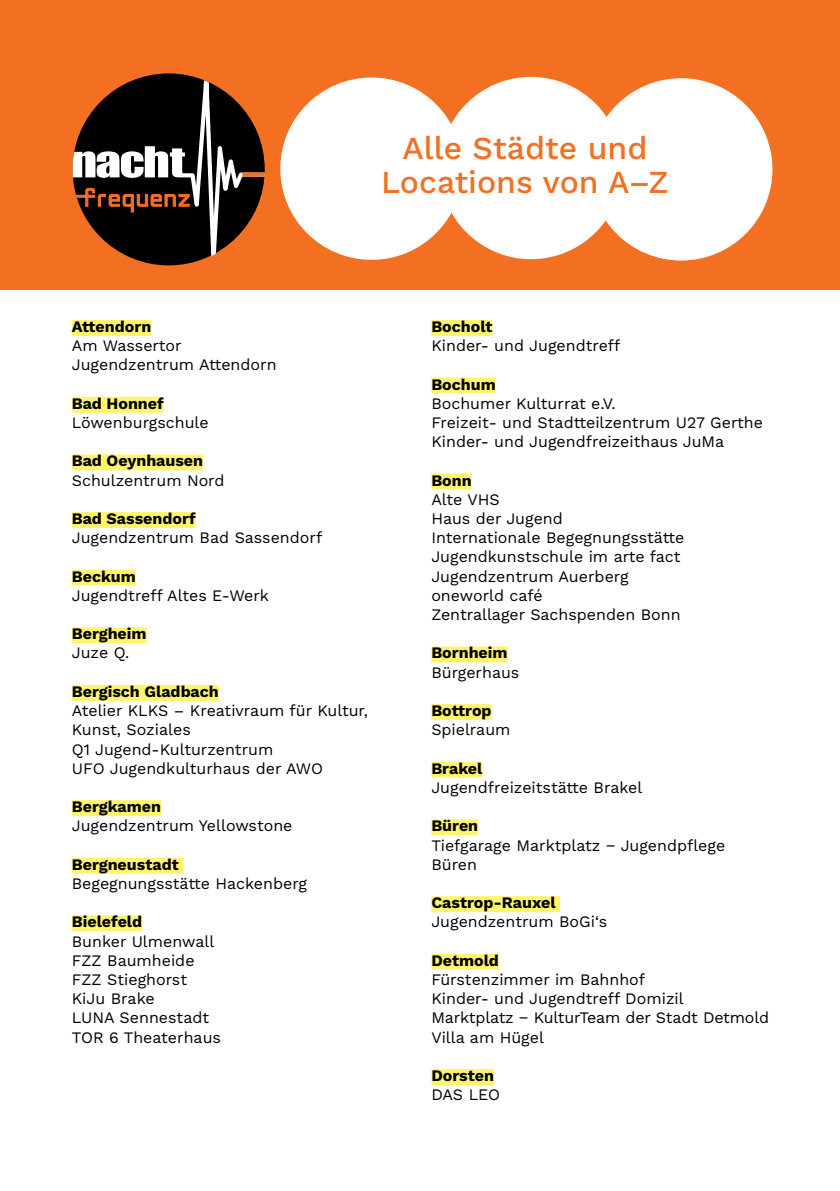
<style>
.page{position:relative;width:840px;height:1191px;background:#fff}
.page>*{position:absolute;margin:0;border:0;box-sizing:border-box;transform-origin:0 0}
.t1{font:500 32px/34px "Work Sans";color:#f36f21;text-align:center}
.t2{font:16px/19.2px "Work Sans";color:#000}
.t3{font:700 16px "Work Sans";color:#000}
</style>
<div class="page">
<div style="left:0;top:0;width:839px;height:289px;background:#f36f21"></div>
<div style="left:72px;top:320px;width:79px;height:16px;background:#fff56d"></div>
<div style="left:72px;top:397px;width:92px;height:16px;background:#fff56d"></div>
<div style="left:72px;top:454px;width:131px;height:16px;background:#fff56d"></div>
<div style="left:72px;top:512px;width:123px;height:16px;background:#fff56d"></div>
<div style="left:72px;top:569px;width:64px;height:16px;background:#fff56d"></div>
<div style="left:72px;top:627px;width:75px;height:16px;background:#fff56d"></div>
<div style="left:72px;top:685px;width:147px;height:16px;background:#fff56d"></div>
<div style="left:72px;top:800px;width:89px;height:16px;background:#fff56d"></div>
<div style="left:72px;top:857px;width:111px;height:16px;background:#fff56d"></div>
<div style="left:72px;top:915px;width:70px;height:16px;background:#fff56d"></div>
<div style="left:431px;top:320px;width:61px;height:16px;background:#fff56d"></div>
<div style="left:431px;top:377px;width:64px;height:16px;background:#fff56d"></div>
<div style="left:431px;top:473px;width:40px;height:16px;background:#fff56d"></div>
<div style="left:431px;top:646px;width:76px;height:16px;background:#fff56d"></div>
<div style="left:431px;top:704px;width:60px;height:16px;background:#fff56d"></div>
<div style="left:431px;top:761px;width:51px;height:16px;background:#fff56d"></div>
<div style="left:431px;top:819px;width:47px;height:16px;background:#fff56d"></div>
<div style="left:431px;top:896px;width:128px;height:16px;background:#fff56d"></div>
<div style="left:431px;top:953px;width:67px;height:16px;background:#fff56d"></div>
<div style="left:431px;top:1069px;width:62px;height:16px;background:#fff56d"></div>
<svg style="left:73px;top:78px;width:192px;height:188px"></svg>
<div style="left:280px;top:77px;width:182px;height:183px;background:#fff;border-radius:50%"></div>
<div style="left:439px;top:77px;width:183px;height:182px;background:#fff;border-radius:50%"></div>
<div style="left:589px;top:78px;width:183px;height:182px;background:#fff;border-radius:50%"></div>
<h1 class="t1" style="left:381px;top:130px;width:289px">Alle Städte und<br>Locations von A–Z</h1>
<p class="t3" style="left:72px;top:314px;width:81px">Attendorn</p>
<p class="t2" style="left:72px;top:335px;width:206px">Am Wassertor<br>Jugendzentrum Attendorn</p>
<p class="t3" style="left:72px;top:391px;width:93px">Bad Honnef</p>
<p class="t2" style="left:72px;top:412px;width:138px">Löwenburgschule</p>
<p class="t3" style="left:72px;top:449px;width:133px">Bad Oeynhausen</p>
<p class="t2" style="left:72px;top:470px;width:154px">Schulzentrum Nord</p>
<p class="t3" style="left:72px;top:506px;width:125px">Bad Sassendorf</p>
<p class="t2" style="left:72px;top:527px;width:252px">Jugendzentrum Bad Sassendorf</p>
<p class="t3" style="left:72px;top:564px;width:66px">Beckum</p>
<p class="t2" style="left:72px;top:585px;width:199px">Jugendtreff Altes E-Werk</p>
<p class="t3" style="left:72px;top:621px;width:76px">Bergheim</p>
<p class="t2" style="left:72px;top:643px;width:59px">Juze Q.</p>
<p class="t3" style="left:72px;top:679px;width:148px">Bergisch Gladbach</p>
<p class="t2" style="left:72px;top:700px;width:297px">Atelier KLKS – Kreativraum für Kultur,<br>Kunst, Soziales<br>Q1 Jugend-Kulturzentrum<br>UFO Jugendkulturhaus der AWO</p>
<p class="t3" style="left:72px;top:794px;width:91px">Bergkamen</p>
<p class="t2" style="left:72px;top:815px;width:222px">Jugendzentrum Yellowstone</p>
<p class="t3" style="left:72px;top:852px;width:108px">Bergneustadt</p>
<p class="t2" style="left:72px;top:873px;width:236px">Begegnungsstätte Hackenberg</p>
<p class="t3" style="left:72px;top:909px;width:72px">Bielefeld</p>
<p class="t2" style="left:72px;top:931px;width:151px">Bunker Ulmenwall<br>FZZ Baumheide<br>FZZ Stieghorst<br>KiJu Brake<br>LUNA Sennestadt<br>TOR 6 Theaterhaus</p>
<p class="t3" style="left:431px;top:314px;width:63px">Bocholt</p>
<p class="t2" style="left:431px;top:335px;width:190px">Kinder- und Jugendtreff</p>
<p class="t3" style="left:431px;top:372px;width:66px">Bochum</p>
<p class="t2" style="left:431px;top:393px;width:333px">Bochumer Kulturrat e.V.<br>Freizeit- und Stadtteilzentrum U27 Gerthe<br>Kinder- und Jugendfreizeithaus JuMa</p>
<p class="t3" style="left:431px;top:468px;width:42px">Bonn</p>
<p class="t2" style="left:431px;top:489px;width:254px">Alte VHS<br>Haus der Jugend<br>Internationale Begegnungsstätte<br>Jugendkunstschule im arte fact<br>Jugendzentrum Auerberg oneworld café<br>Zentrallager Sachspenden Bonn</p>
<p class="t3" style="left:431px;top:641px;width:78px">Bornheim</p>
<p class="t2" style="left:431px;top:662px;width:89px">Bürgerhaus</p>
<p class="t3" style="left:431px;top:698px;width:62px">Bottrop</p>
<p class="t2" style="left:431px;top:719px;width:81px">Spielraum</p>
<p class="t3" style="left:431px;top:756px;width:53px">Brakel</p>
<p class="t2" style="left:431px;top:777px;width:212px">Jugendfreizeitstätte Brakel</p>
<p class="t3" style="left:431px;top:813px;width:48px">Büren</p>
<p class="t2" style="left:431px;top:835px;width:295px">Tiefgarage Marktplatz − Jugendpflege<br>Büren</p>
<p class="t3" style="left:431px;top:890px;width:126px">Castrop-Rauxel</p>
<p class="t2" style="left:431px;top:911px;width:177px">Jugendzentrum BoGi‘s</p>
<p class="t3" style="left:431px;top:948px;width:69px">Detmold</p>
<p class="t2" style="left:431px;top:969px;width:339px">Fürstenzimmer im Bahnhof<br>Kinder- und Jugendtreff Domizil<br>Marktplatz − KulturTeam der Stadt Detmold<br>Villa am Hügel</p>
<p class="t3" style="left:431px;top:1063px;width:64px">Dorsten</p>
<p class="t2" style="left:431px;top:1084px;width:70px">DAS LEO</p>
</div>
